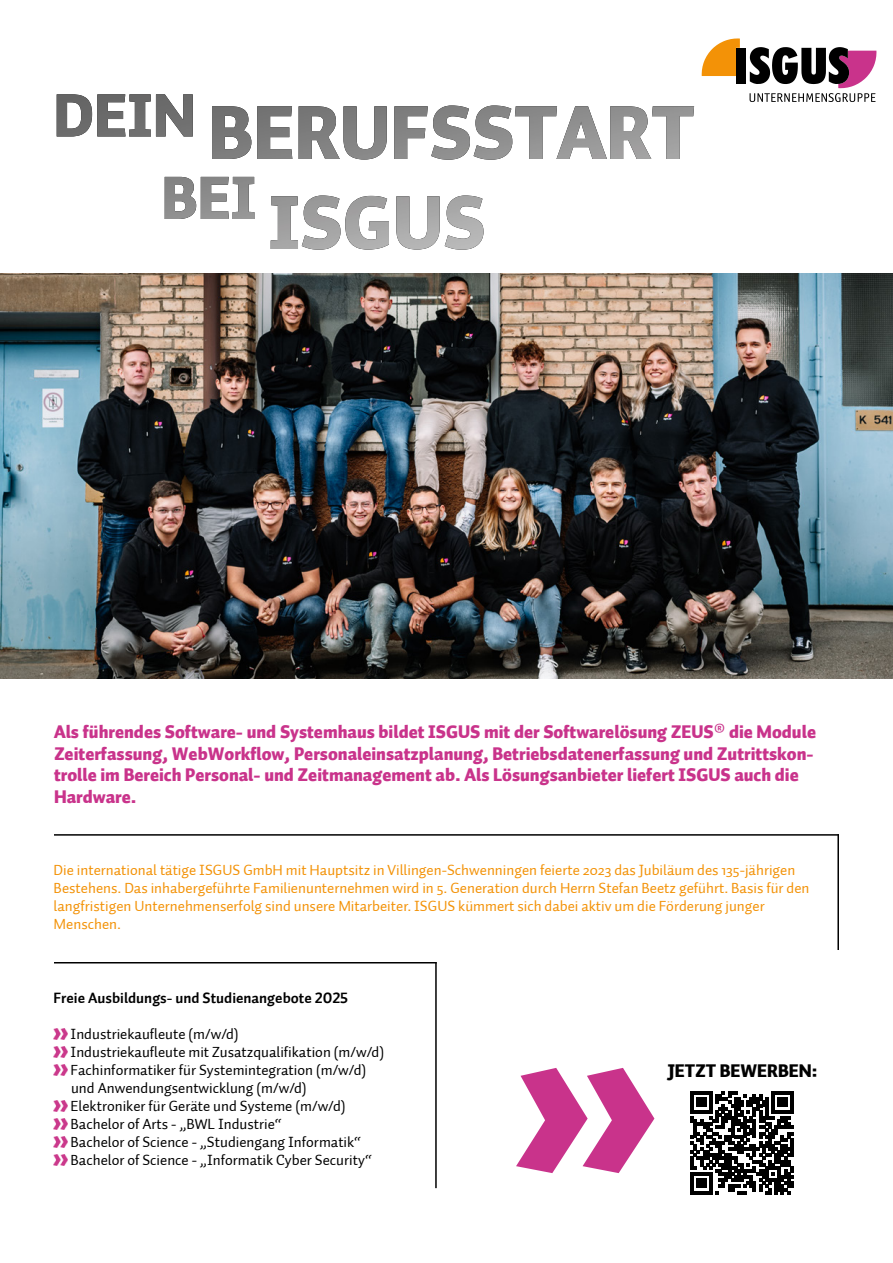
<style>
.page{position:relative;width:893px;height:1263px;background:#fff}
.page>*{position:absolute;margin:0;border:0;box-sizing:border-box;transform-origin:0 0}
.t1{font:18px/21.6px "Auto 1 Black LF";color:#c9338b}
.t2{font:18px "Auto 1 Black LF";color:#000}
.t3{font:15px/18px "Auto 1";color:#f39207}
.t4{font:15px/18px "Auto 1";color:#000}
.t5{font:15px "Auto 1 Bold LF";color:#000}
</style>
<div class="page">
<img style="left:0;top:274px;width:893px;height:405px">
<svg style="left:516px;top:1068px;width:138px;height:105px"></svg>
<img style="left:54px;top:1029px;width:14px;height:10px">
<img style="left:54px;top:1047px;width:14px;height:10px">
<img style="left:54px;top:1065px;width:14px;height:10px">
<img style="left:54px;top:1101px;width:14px;height:10px">
<img style="left:54px;top:1119px;width:14px;height:10px">
<img style="left:54px;top:1137px;width:14px;height:10px">
<img style="left:54px;top:1155px;width:14px;height:10px">
<svg style="left:691px;top:1091px;width:102px;height:103px"></svg>
<svg style="left:164px;top:106px;width:530px;height:144px"></svg>
<img style="left:57px;top:94px;width:455px;height:66px">
<hr style="left:435px;top:962px;width:2px;height:226px;background:#000">
<hr style="left:54px;top:962px;width:383px;height:1px;background:#000">
<hr style="left:837px;top:834px;width:2px;height:116px;background:#000">
<hr style="left:54px;top:834px;width:785px;height:2px;background:#000">
<svg style="left:702px;top:38px;width:38px;height:38px"></svg>
<div style="left:736px;top:48px;width:10px;height:35px;background:#000"></div>
<svg style="left:750px;top:47px;width:126px;height:55px"></svg>
<p class="t1" style="left:54px;top:722px;width:764px">Als führendes Software- und Systemhaus bildet ISGUS mit der Softwarelösung ZEUS® die Module Zeiterfassung, WebWorkflow, Personaleinsatzplanung, Betriebsdatenerfassung und Zutrittskon&shy;trolle im Bereich Personal- und Zeitmanagement ab. Als Lösungsanbieter liefert ISGUS auch die Hardware.</p>
<p class="t3" style="left:54px;top:861px;width:757px">Die international tätige ISGUS GmbH mit Hauptsitz in Villingen-Schwenningen feierte 2023 das Jubiläum des 135-jährigen Bestehens. Das inhabergeführte Familienunternehmen wird in 5. Generation durch Herrn Stefan Beetz geführt. Basis für den langfristigen Unternehmenserfolg sind unsere Mitarbeiter. ISGUS kümmert sich dabei aktiv um die Förderung junger Menschen.</p>
<p class="t5" style="left:54px;top:988px;width:296px">Freie Ausbildungs- und Studienangebote 2025</p>
<p class="t4" style="left:71px;top:1026px;width:315px">Industriekaufleute (m/w/d)<br>Industriekaufleute mit Zusatzqualifikation (m/w/d)<br>Fachinformatiker für Systemintegration (m/w/d) und Anwendungsentwicklung (m/w/d)<br>Elektroniker für Geräte und Systeme (m/w/d)<br>Bachelor of Arts - „BWL Industrie“<br>Bachelor of Science - „Studiengang Informatik“ Bachelor of Science - „Informatik Cyber Security“</p>
<p class="t2" style="left:668px;top:1059px;width:151px">JETZT BEWERBEN:</p>
</div>
